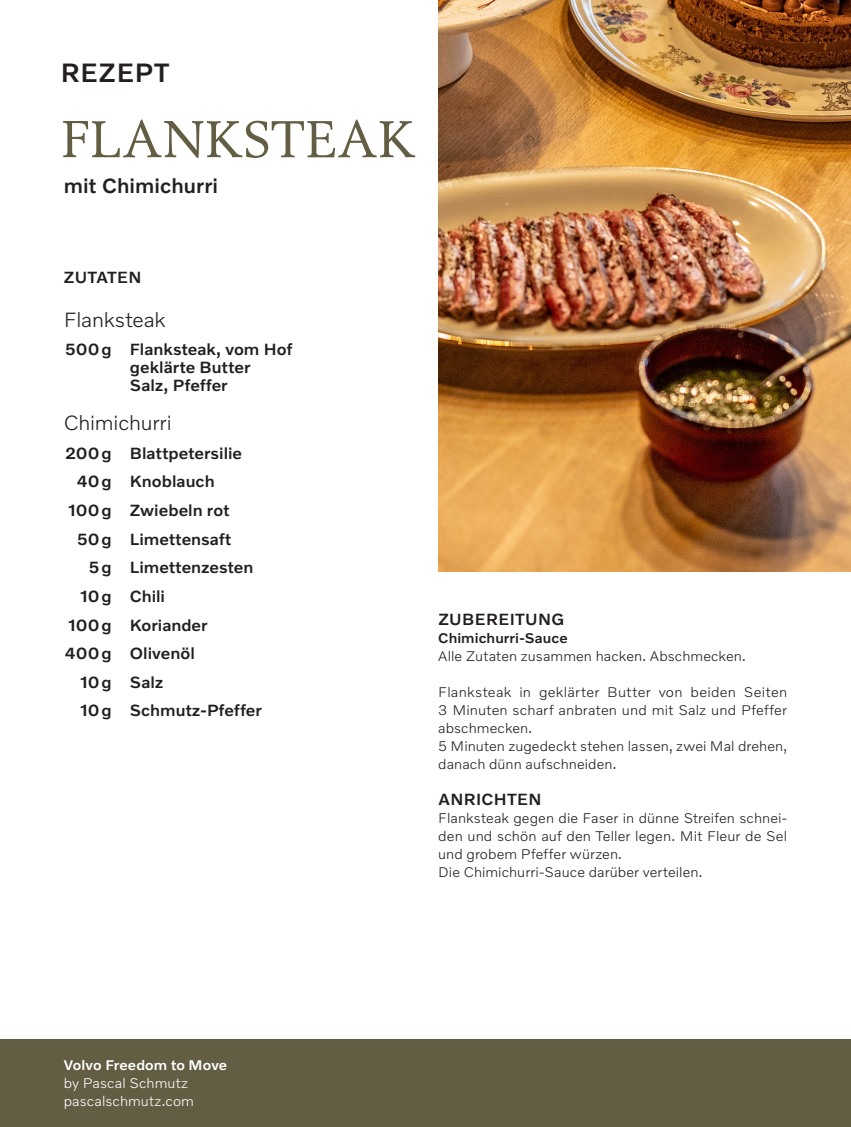
<style>
.page{position:relative;width:851px;height:1127px;background:#fff}
.page>*{position:absolute;margin:0;border:0;box-sizing:border-box;transform-origin:0 0}
.Titel{font:51px "Volvo Serif Pro";letter-spacing:.025em;color:#625d43}
.REZEPT{font:500 27px "Volvo Novum";letter-spacing:.025em;color:#231f20}
.Titel_Zusatz{font:500 21px "Volvo Novum";letter-spacing:.005em;color:#231f20}
.Mengenangaben{font:300 21px "Volvo Novum";letter-spacing:-.01em;color:#231f20}
.Zutaten_Gross{font:300 21px "Volvo Novum";letter-spacing:-.01em;color:#231f20}
.Mengenangaben-2{font:500 16.5px/18px "Volvo Novum";color:#231f20}
.Untertitel{font:500 16.5px "Volvo Novum";letter-spacing:.025em;color:#231f20}
.Grundtext{font:300 14.25px/18px "Volvo Novum";letter-spacing:.005em;color:#231f20}
.Grundtext-2{font:300 14.25px/18px "Volvo Novum";letter-spacing:.005em;color:#231f20;text-align:justify;scale:1.04 1}
.t1{font:300 14.25px/18px "Volvo Novum";letter-spacing:.005em;color:#fff}
.t2{font:500 14.25px "Volvo Novum";letter-spacing:.005em;color:#fff}
.Grundtext-3{font:500 14.25px "Volvo Novum";letter-spacing:.005em;color:#231f20}
</style>
<div class="page">
<div style="left:0;top:1039px;width:850px;height:88px;background:#625d43"></div>
<img style="left:438px;top:0;width:412px;height:571px">
<p class="REZEPT" style="left:61px;top:56px;width:110px">REZEPT</p>
<p class="Titel" style="left:62px;top:109px;width:354px">FLANKSTEAK</p>
<p class="Titel_Zusatz" style="left:64px;top:173px;width:156px">mit Chimichurri</p>
<p class="Untertitel" style="left:64px;top:267px;width:79px">ZUTATEN</p>
<p class="Zutaten_Gross" style="left:64px;top:306px;width:103px">Flanksteak</p>
<p class="Mengenangaben-2" style="left:130px;top:340px;width:164px;text-indent:-65px">500g Flanksteak, vom Hof geklärte Butter<br>Salz, Pfeffer</p>
<p class="Mengenangaben" style="left:64px;top:409px;width:109px">Chimichurri</p>
<p class="Mengenangaben-2" style="left:65px;top:443px;width:178px">200g Blattpetersilie</p>
<p class="Mengenangaben-2" style="left:77px;top:472px;width:139px">40g Knoblauch</p>
<p class="Mengenangaben-2" style="left:68px;top:501px;width:163px">100g Zwiebeln rot</p>
<p class="Mengenangaben-2" style="left:77px;top:529px;width:156px">50g Limettensaft</p>
<p class="Mengenangaben-2" style="left:89px;top:558px;width:166px">5g Limettenzesten</p>
<p class="Mengenangaben-2" style="left:80px;top:586px;width:86px">10g Chili</p>
<p class="Mengenangaben-2" style="left:68px;top:615px;width:141px">100g Koriander</p>
<p class="Mengenangaben-2" style="left:65px;top:644px;width:131px">400g Olivenöl</p>
<p class="Mengenangaben-2" style="left:80px;top:672px;width:85px">10g Salz</p>
<p class="Mengenangaben-2" style="left:80px;top:701px;width:183px">10g Schmutz-Pfeffer</p>
<p class="Untertitel" style="left:438px;top:609px;width:128px">ZUBEREITUNG</p>
<p class="Grundtext-3" style="left:438px;top:629px;width:131px">Chimichurri-Sauce</p>
<p class="Grundtext" style="left:438px;top:647px;width:309px">Alle Zutaten zusammen hacken. Abschmecken.</p>
<p class="Grundtext-2" style="left:438px;top:683px;width:337px">Flanksteak in geklärter Butter von beiden Seiten 3 Minuten scharf anbraten und mit Salz und Pfeffer abschmecken.</p>
<p class="Grundtext" style="left:438px;top:737px;width:350px">5 Minuten zugedeckt stehen lassen, zwei Mal drehen, danach dünn aufschneiden.</p>
<p class="Untertitel" style="left:438px;top:789px;width:104px">ANRICHTEN</p>
<p class="Grundtext" style="left:438px;top:809px;width:350px;text-align:justify">Flanksteak gegen die Faser in dünne Streifen schnei&shy;den und schön auf den Teller legen. Mit Fleur de Sel und grobem Pfeffer würzen.</p>
<p class="Grundtext" style="left:438px;top:863px;width:265px">Die Chimichurri-Sauce darüber verteilen.</p>
<p class="t2" style="left:64px;top:1056px;width:165px">Volvo Freedom to Move</p>
<p class="t1" style="left:64px;top:1073px;width:132px">by Pascal Schmutz pascalschmutz.com</p>
</div>
